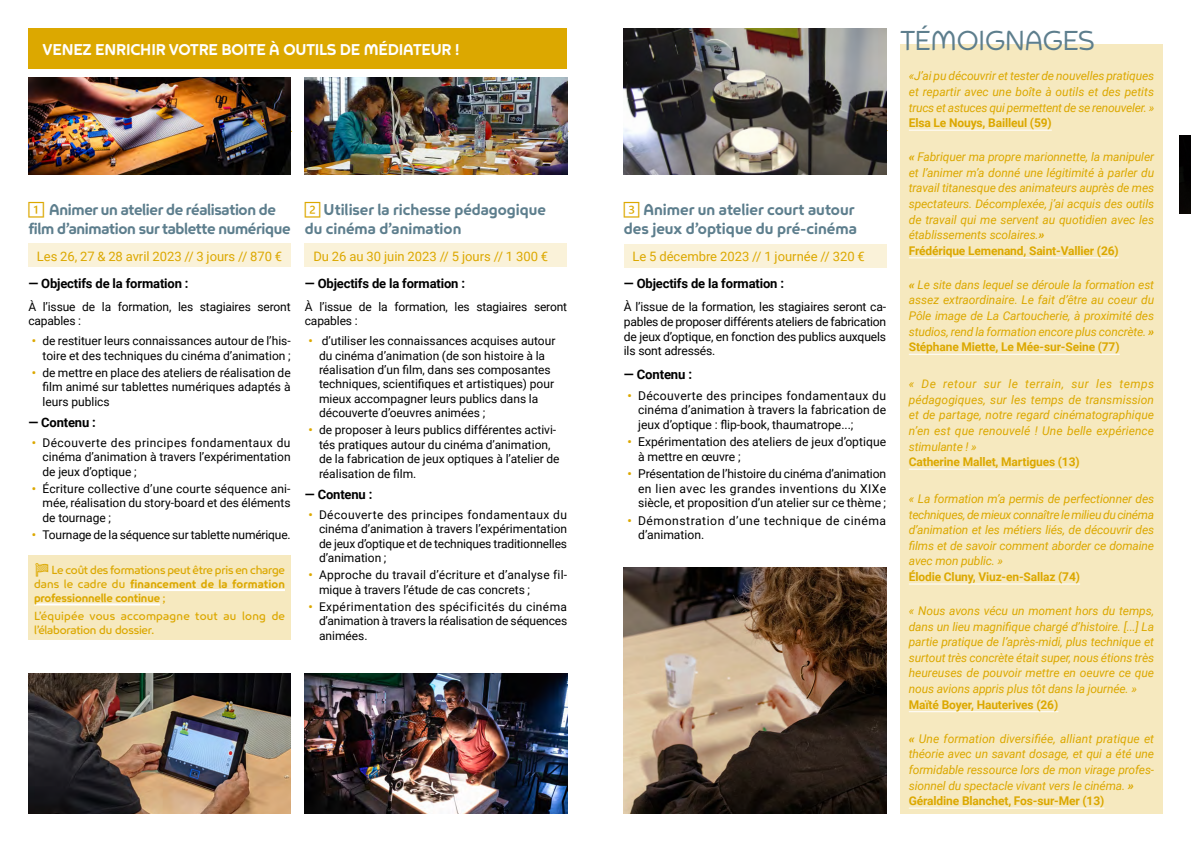
<style>
.page{position:relative;width:1191px;height:842px;background:#fff}
.page>*{position:absolute;margin:0;border:0;box-sizing:border-box;transform-origin:0 0}
.t1{font:28px "Animo";letter-spacing:-.015em;color:#5d7e8d}
.t2{font:700 16.2px/19.4px "Animo";color:#5d7e8d;text-align:right}
.t3{font:700 16px/19.2px "Animo";letter-spacing:-.02em;color:#5d7e8d;text-align:center}
.t4{font:700 16px/19.2px "Animo";color:#5d7e8d}
.t5{font:700 16px "Animo";letter-spacing:-.01em;color:#fff}
.t6{font:700 13.1px "Roboto";letter-spacing:-.01em;color:#000}
.t7{font:13px "Roboto";color:#dca800}
.t8{font:700 13px "Roboto";letter-spacing:-.01em;color:#000}
.t9{font:12.1px/14.5px "Roboto";color:#000;text-align:justify}
.t10{font:12.1px/14.5px "Roboto";letter-spacing:.045em;color:#000}
.t11{font:italic 12px/15.6px "Roboto";letter-spacing:-.01em;color:#dca800;text-align:justify}
.t12{font:12px/14.4px "Roboto";color:#000}
.t13{font:700 12px "Roboto";letter-spacing:-.015em;color:#dca800}
.t14{font:500 12px/14.4px "Animo";letter-spacing:-.015em;color:#dca800;text-align:justify}
.t15{font:500 12px/14.4px "Animo";letter-spacing:.015em;color:#dca800}
.s1{font-weight:700;color:#dca800}
.s2{font-weight:700}
.s3{font-weight:900}
.s4{font-weight:700;font-style:normal}
</style>
<div class="page">
<div style="left:900px;top:44px;width:262px;height:770px;background:#f6e9bf"></div>
<hr style="left:909px;top:130px;width:142px;height:1px;background:#fff">
<hr style="left:909px;top:258px;width:209px;height:1px;background:#fff">
<hr style="left:909px;top:354px;width:210px;height:1px;background:#fff">
<hr style="left:909px;top:469px;width:170px;height:1px;background:#fff">
<hr style="left:909px;top:584px;width:171px;height:1px;background:#fff">
<hr style="left:909px;top:711px;width:149px;height:1px;background:#fff">
<hr style="left:909px;top:808px;width:195px;height:1px;background:#fff">
<div style="left:28px;top:28px;width:539px;height:41px;background:#dca800"></div>
<div style="left:305px;top:244px;width:262px;height:23px;background:#faf2d9"></div>
<img style="left:1179px;top:135px;width:12px;height:78px">
<img style="left:305px;top:77px;width:262px;height:97px">
<div style="left:624px;top:244px;width:262px;height:23px;background:#faf2d9"></div>
<img style="left:624px;top:28px;width:262px;height:146px">
<div style="left:28px;top:555px;width:263px;height:85px;background:#f6e9bf"></div>
<hr style="left:130px;top:589px;width:155px;height:2px;background:#fff">
<hr style="left:34px;top:603px;width:126px;height:2px;background:#fff">
<div style="left:28px;top:244px;width:263px;height:23px;background:#faf2d9"></div>
<img style="left:28px;top:673px;width:263px;height:141px">
<img style="left:305px;top:673px;width:262px;height:141px">
<img style="left:28px;top:77px;width:263px;height:97px">
<img style="left:624px;top:567px;width:262px;height:247px">
<h3 class="t5" style="left:43px;top:40px;width:418px">VENEZ ENRICHIR VOTRE BOITE À OUTILS DE MÉDIATEUR !</h3>
<h3 class="t3" style="left:28px;top:200px;width:264px">Animer un atelier de réalisation de<br>film d’animation sur tablette numérique</h3>
<p class="t7" style="left:37px;top:247px;width:247px">Les 26, 27 &amp; 28 avril 2023 // 3 jours // 870 €</p>
<p class="t8" style="left:28px;top:274px;width:162px">— Objectifs de la formation :</p>
<p class="t12" style="left:28px;top:299px;width:264px">À l’issue de la formation, les stagiaires seront capables :</p>
<p class="t12" style="left:32px;top:333px;width:260px;text-align:right"><span class="s1">•</span> de restituer leurs connaissances autour de l’his&shy;toire et des techniques du cinéma d’animation ;</p>
<p class="t12" style="left:43px;top:365px;width:250px;text-align:justify;text-indent:-11px"><span class="s1">•</span> de mettre en place des ateliers de réalisation de film animé sur tablettes numériques adaptés à leurs publics</p>
<p class="t8" style="left:28px;top:413px;width:69px">— Contenu :</p>
<p class="t12" style="left:43px;top:435px;width:250px;text-align:justify;text-indent:-11px"><span class="s1">•</span> Découverte des principes fondamentaux du cinéma d’animation à travers l’expérimentation de jeux d’optique ;</p>
<p class="t12" style="left:43px;top:481px;width:250px;text-align:justify;text-indent:-11px"><span class="s1">•</span> Écriture collective d’une courte séquence ani&shy;mée, réalisation du story-board et des éléments de tournage ;</p>
<p class="t12" style="left:32px;top:527px;width:260px"><span class="s1">•</span> Tournage de la séquence sur tablette numérique.</p>
<p class="t14" style="left:34px;top:562px;width:252px;text-indent:18px">Le coût des formations peut être pris en charge dans le cadre du <span class="s2">financement de la formation professionnelle continue</span> ;</p>
<p class="t15" style="left:34px;top:608px;width:252px">L’équipée vous accompagne tout au long de l’élaboration du dossier.</p>
<h3 class="t4" style="left:305px;top:200px;width:242px;text-indent:19px">Utiliser la richesse pédagogique du cinéma d’animation</h3>
<p class="t7" style="left:313px;top:247px;width:236px">Du 26 au 30 juin 2023 // 5 jours // 1 300 €</p>
<p class="t8" style="left:305px;top:274px;width:162px">— Objectifs de la formation :</p>
<p class="t12" style="left:305px;top:299px;width:264px">À l’issue de la formation, les stagiaires seront capables :</p>
<p class="t12" style="left:319px;top:333px;width:238px;text-indent:-11px"><span class="s1">•</span> d’utiliser les connaissances acquises autour du cinéma d’animation (de son histoire à la réalisation d’un film, dans ses composantes techniques, scientifiques et artistiques) pour mieux accompagner leurs publics dans la découverte d’oeuvres animées ;</p>
<p class="t12" style="left:319px;top:422px;width:242px;text-indent:-11px"><span class="s1">•</span> de proposer à leurs publics différentes activi&shy;tés pratiques autour du cinéma d’animation, de la fabrication de jeux optiques à l’atelier de réalisation de film.</p>
<p class="t8" style="left:305px;top:485px;width:69px">— Contenu :</p>
<p class="t12" style="left:319px;top:507px;width:250px;text-align:justify;text-indent:-11px"><span class="s1">•</span> Découverte des principes fondamentaux du cinéma d’animation à travers l’expérimentation de jeux d’optique et de techniques traditionnelles d’animation ;</p>
<p class="t12" style="left:319px;top:567px;width:250px;text-indent:-11px"><span class="s1">•</span> Approche du travail d’écriture et d’analyse fil&shy;mique à travers l’étude de cas concrets ;</p>
<p class="t12" style="left:319px;top:599px;width:250px;text-align:justify;text-indent:-11px"><span class="s1">•</span> Expérimentation des spécificités du cinéma d’animation à travers la réalisation de séquences animées.</p>
<h2 class="t2" style="left:624px;top:200px;width:235px">Animer un atelier court autour des jeux d’optique du pré-cinéma</h2>
<p class="t7" style="left:632px;top:247px;width:234px">Le 5 décembre 2023 // 1 journée // 320 €</p>
<p class="t8" style="left:624px;top:275px;width:162px">— Objectifs de la formation :</p>
<p class="t9" style="left:624px;top:299px;width:264px">À l’issue de la formation, les stagiaires seront ca&shy;pables de proposer différents ateliers de fabrication de jeux d’optique, en fonction des publics auxquels ils sont adressés.</p>
<p class="t6" style="left:624px;top:366px;width:70px">— Contenu :</p>
<p class="t9" style="left:638px;top:388px;width:249px;text-indent:-11px"><span class="s1">•</span> Découverte des principes fondamentaux du cinéma d’animation à travers la fabrication de jeux d’optique : flip-book, thaumatrope...;</p>
<p class="t9" style="left:638px;top:434px;width:249px;text-indent:-11px"><span class="s1">•</span> Expérimentation des ateliers de jeux d’optique à mettre en œuvre ;</p>
<p class="t9" style="left:638px;top:466px;width:249px;text-indent:-11px"><span class="s1">•</span> Présentation de l’histoire du cinéma d’animation en lien avec les grandes inventions du XIXe siècle, et proposition d’un atelier sur ce thème ;</p>
<p class="t10" style="left:638px;top:513px;width:249px;text-indent:-11px"><span class="s1">•</span> Démonstration d’une technique de cinéma d’animation.</p>
<h1 class="t1" style="left:900px;top:24px;width:196px">TÉMOIGNAGES</h1>
<p class="t11" style="left:909px;top:68px;width:247px">«J’ai pu découvrir et tester de nouvelles pratiques et repartir avec une boîte à outils et des petits trucs et astuces qui permettent de se renouveler. »</p>
<p class="t13" style="left:909px;top:114px;width:144px">Elsa Le Nouys, Bailleul (59)</p>
<p class="t11" style="left:909px;top:149px;width:247px;text-align:left"><span class="s3">«</span> Fabriquer ma propre marionnette, la manipuler et l’animer m’a donné une légitimité à parler du travail titanesque des animateurs auprès de mes spectateurs. Décomplexée, j’ai acquis des outils de travail qui me servent au quotidien avec les établissements scolaires.<span class="s3">»<br></span><span class="s4">Frédérique Lemenand, Saint-Vallier (26)</span></p>
<p class="t11" style="left:909px;top:276px;width:247px"><span class="s3">«</span> Le site dans lequel se déroule la formation est assez extraordinaire. Le fait d’être au coeur du Pôle image de La Cartoucherie, à proximité des studios, rend la formation encore plus concrète. <span class="s3">» </span><span class="s4">Stéphane Miette, Le Mée-sur-Seine (77)</span></p>
<p class="t11" style="left:909px;top:376px;width:247px">« De retour sur le terrain, sur les temps pédagogiques, sur les temps de transmission et de partage, notre regard cinématographique n’en est que renouvelé ! Une belle expérience stimulante ! »</p>
<p class="t13" style="left:909px;top:453px;width:172px">Catherine Mallet, Martigues (13)</p>
<p class="t11" style="left:909px;top:490px;width:247px">« La formation m’a permis de perfectionner des techniques, de mieux connaître le milieu du cinéma d’animation et les métiers liés, de découvrir des films et de savoir comment aborder ce domaine avec mon public. »</p>
<p class="t13" style="left:909px;top:568px;width:173px">Élodie Cluny, Viuz-en-Sallaz (74)</p>
<p class="t11" style="left:909px;top:602px;width:247px">« Nous avons vécu un moment hors du temps, dans un lieu magnifique chargé d’histoire. [...] La partie pratique de l’après-midi, plus technique et surtout très concrète était super, nous étions très heureuses de pouvoir mettre en oeuvre ce que nous avions appris plus tôt dans la journée. »</p>
<p class="t13" style="left:909px;top:696px;width:151px">Maïté Boyer, Hauterives (26)</p>
<p class="t11" style="left:909px;top:730px;width:247px;text-align:left"><span class="s3">«</span> Une formation diversifiée, alliant pratique et théorie avec un savant dosage, et qui a été une formidable ressource lors de mon virage profes&shy;sionnel du spectacle vivant vers le cinéma. <span class="s3">» </span><span class="s4">Géraldine Blanchet, Fos-sur-Mer (13)</span></p>
</div>
